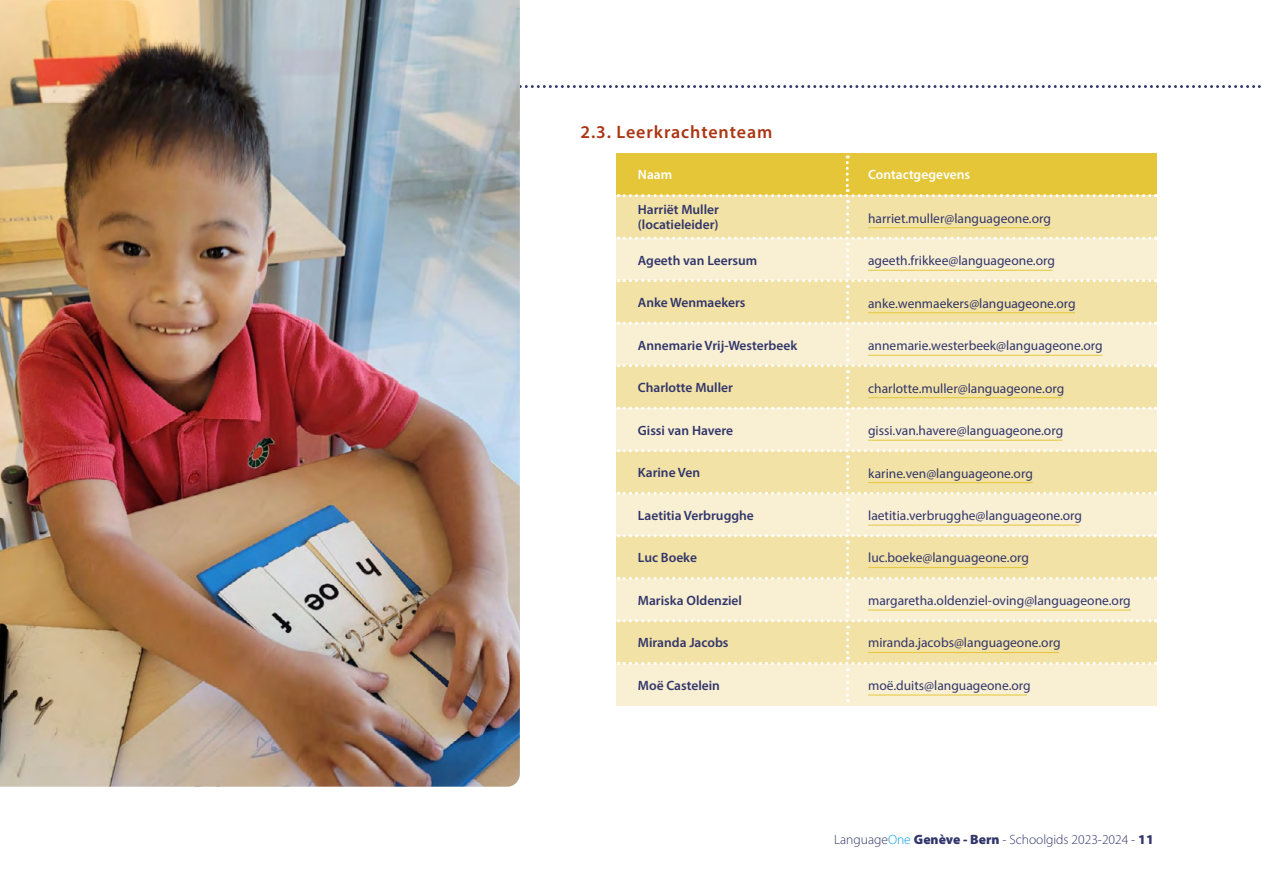
<style>
.page{position:relative;width:1263px;height:893px;background:#fff}
.page>*{position:absolute;margin:0;border:0;box-sizing:border-box;transform-origin:0 0}
.t1{font:600 18px "Myriad Pro";letter-spacing:.05em;color:#ab3513}
.t2{font:13.5px "Myriad Pro";color:#31356a}
.t3{font:600 13.5px/15px "Myriad Pro";color:#31356a}
.t4{font:300 13.5px "Myriad Pro";color:#31356a}
.t5{font:600 13.5px "Myriad Pro";color:#fff}
.s1{color:#009ee3}
.s2{font-weight:900}
</style>
<div class="page">
<svg style="left:520px;top:85px;width:740px;height:3px"></svg>
<img style="left:0;top:0;width:520px;height:787px">
<div style="left:617px;top:153px;width:540px;height:43px;background:#e5c638"></div>
<div style="left:617px;top:663px;width:540px;height:43px;background:#f9f0d4"></div>
<svg style="left:618px;top:155px;width:538px;height:547px"></svg>
<hr style="left:868px;top:228px;width:182px;height:1px;background:#e5c638">
<hr style="left:868px;top:270px;width:184px;height:1px;background:#e5c638">
<hr style="left:868px;top:312px;width:207px;height:1px;background:#e5c638">
<hr style="left:868px;top:355px;width:234px;height:1px;background:#e5c638">
<hr style="left:868px;top:397px;width:194px;height:1px;background:#e5c638">
<hr style="left:868px;top:440px;width:194px;height:1px;background:#e5c638">
<hr style="left:868px;top:482px;width:164px;height:1px;background:#e5c638">
<hr style="left:868px;top:525px;width:211px;height:1px;background:#e5c638">
<hr style="left:868px;top:567px;width:159px;height:1px;background:#e5c638">
<hr style="left:868px;top:610px;width:263px;height:1px;background:#e5c638">
<hr style="left:868px;top:652px;width:191px;height:1px;background:#e5c638">
<hr style="left:868px;top:695px;width:159px;height:1px;background:#e5c638">
<h1 class="t1" style="left:580px;top:121px;width:193px">2.3. Leerkrachtenteam</h1>
<p class="t5" style="left:638px;top:166px;width:36px">Naam</p>
<p class="t5" style="left:868px;top:166px;width:103px">Contactgegevens</p>
<p class="t2" style="left:868px;top:210px;width:184px">harriet.muller@languageone.org</p>
<p class="t2" style="left:868px;top:253px;width:188px">ageeth.frikkee@languageone.org</p>
<p class="t2" style="left:868px;top:295px;width:209px">anke.wenmaekers@languageone.org</p>
<p class="t2" style="left:868px;top:337px;width:236px">annemarie.westerbeek@languageone.org</p>
<p class="t2" style="left:868px;top:380px;width:198px">charlotte.muller@languageone.org</p>
<p class="t2" style="left:868px;top:422px;width:197px">gissi.van.havere@languageone.org</p>
<p class="t2" style="left:868px;top:465px;width:166px">karine.ven@languageone.org</p>
<p class="t2" style="left:868px;top:507px;width:215px">laetitia.verbrugghe@languageone.org</p>
<p class="t2" style="left:868px;top:550px;width:162px">luc.boeke@languageone.org</p>
<p class="t2" style="left:868px;top:592px;width:264px">margaretha.oldenziel-oving@languageone.org</p>
<p class="t2" style="left:868px;top:634px;width:194px">miranda.jacobs@languageone.org</p>
<p class="t2" style="left:868px;top:677px;width:164px">moë.duits@languageone.org</p>
<p class="t3" style="left:638px;top:202px;width:83px">Harriët Muller (locatieleider)</p>
<p class="t3" style="left:638px;top:252px;width:121px">Ageeth van Leersum</p>
<p class="t3" style="left:638px;top:295px;width:109px">Anke Wenmaekers</p>
<p class="t3" style="left:638px;top:337px;width:161px">Annemarie Vrij-Westerbeek</p>
<p class="t3" style="left:638px;top:380px;width:97px">Charlotte Muller</p>
<p class="t3" style="left:638px;top:422px;width:97px">Gissi van Havere</p>
<p class="t3" style="left:638px;top:465px;width:64px">Karine Ven</p>
<p class="t3" style="left:638px;top:507px;width:117px">Laetitia Verbrugghe</p>
<p class="t3" style="left:638px;top:550px;width:61px">Luc Boeke</p>
<p class="t3" style="left:638px;top:592px;width:106px">Mariska Oldenziel</p>
<p class="t3" style="left:638px;top:635px;width:92px">Miranda Jacobs</p>
<p class="t3" style="left:638px;top:677px;width:84px">Moë Castelein</p>
<p class="t4" style="left:834px;top:832px;width:321px">Language<span class="s1">One</span> <span class="s2">Genève - Bern</span> - Schoolgids 2023-2024 - <span class="s2">11</span></p>
</div>
